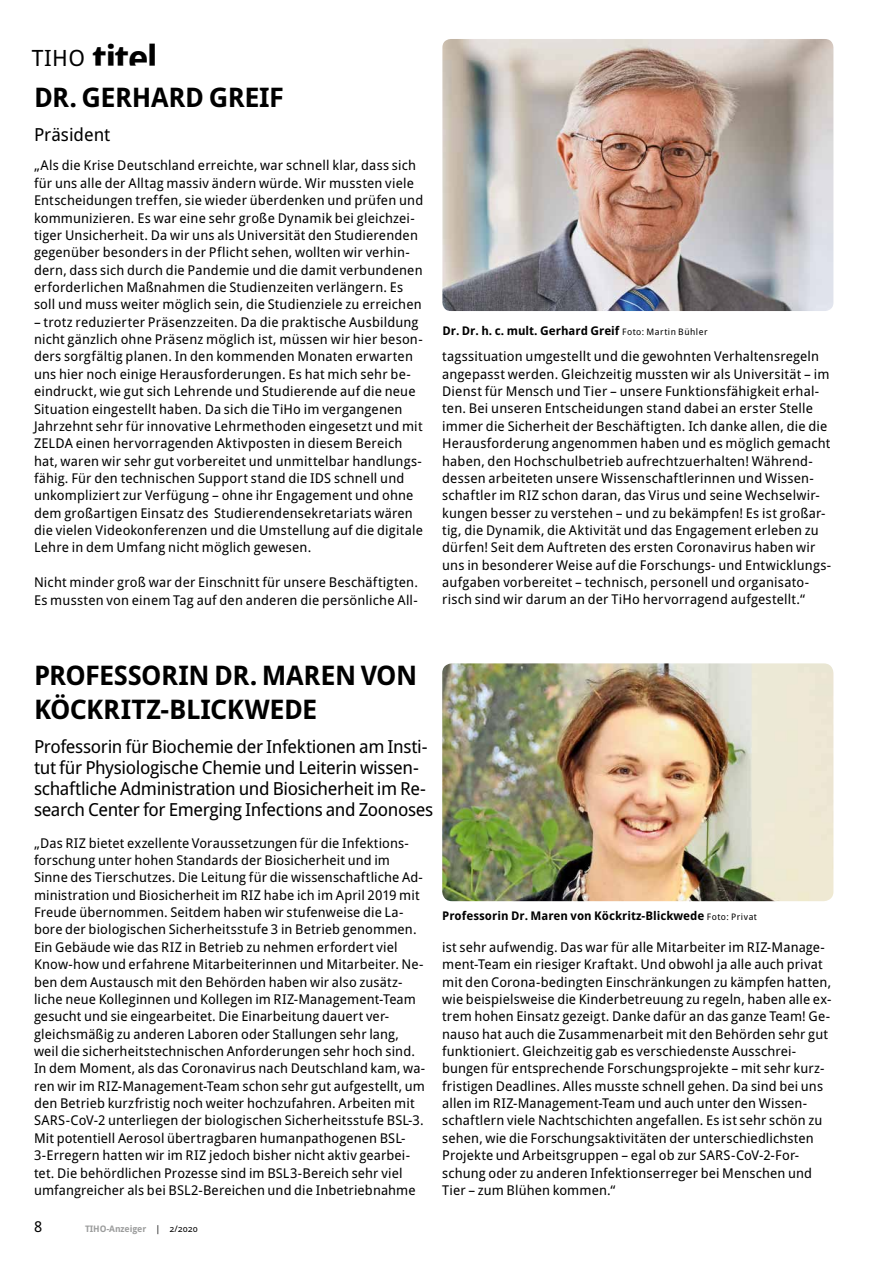
<style>
.page{position:relative;width:893px;height:1263px;background:#fff}
.page>*{position:absolute;margin:0;border:0;box-sizing:border-box;transform-origin:0 0}
.t1{font:700 36px "Droid Sans Pro";letter-spacing:-.05em;color:#000}
.t2{font:700 27px/34.5px "Droid Sans Pro";letter-spacing:-.02em;color:#000}
.t3{font:18px/21px "Droid Sans Pro";letter-spacing:-.02em;color:#000}
.t4{font:18px "Droid Sans Pro";color:#000}
.t5{font:15px "Droid Sans Pro";color:#000}
.t6{font:13.5px/17.4px "Droid Sans Pro";letter-spacing:.01em;color:#000}
.t7{font:700 12px "Droid Sans Pro";color:#000}
.t8{font:700 9px "Droid Sans Pro";letter-spacing:-.01em;color:#9c9d9d}
.s1{font-weight:400;font-size:22.5px}
.s2{font-weight:400;font-size:9px}
.s3{font-weight:400;color:#000}
</style>
<div class="page">
<img style="left:442px;top:39px;width:391px;height:272px">
<img style="left:442px;top:663px;width:391px;height:238px">
<h1 class="t1" style="left:32px;top:32px;width:127px"><span class="s1">TIHO</span> titel</h1>
<h2 class="t2" style="left:34px;top:79px;width:252px">DR. GERHARD GREIF</h2>
<h3 class="t4" style="left:34px;top:122px;width:78px">Präsident</h3>
<p class="t6" style="left:34px;top:156px;width:391px">„Als die Krise Deutschland erreichte, war schnell klar, dass sich für uns alle der Alltag massiv ändern würde. Wir mussten viele Entscheidungen treffen, sie wieder überdenken und prüfen und kommunizieren. Es war eine sehr große Dynamik bei gleichzei&shy;tiger Unsicherheit. Da wir uns als Universität den Studierenden gegenüber besonders in der Pflicht sehen, wollten wir verhin&shy;dern, dass sich durch die Pandemie und die damit verbundenen erforderlichen Maßnahmen die Studienzeiten verlängern. Es soll und muss weiter möglich sein, die Studienziele zu erreichen</p>
<p class="t6" style="left:34px;top:313px;width:390px">– trotz reduzierter Präsenzzeiten. Da die praktische Ausbildung nicht gänzlich ohne Präsenz möglich ist, müssen wir hier beson&shy;ders sorgfältig planen. In den kommenden Monaten erwarten uns hier noch einige Herausforderungen. Es hat mich sehr be&shy;eindruckt, wie gut sich Lehrende und Studierende auf die neue Situation eingestellt haben. Da sich die TiHo im vergangenen Jahrzehnt sehr für innovative Lehrmethoden eingesetzt und mit ZELDA einen hervorragenden Aktivposten in diesem Bereich hat, waren wir sehr gut vorbereitet und unmittelbar handlungs&shy;fähig. Für den technischen Support stand die IDS schnell und unkompliziert zur Verfügung – ohne ihr Engagement und ohne dem großartigen Einsatz des Studierendensekretariats wären die vielen Videokonferenzen und die Umstellung auf die digitale Lehre in dem Umfang nicht möglich gewesen.</p>
<p class="t6" style="left:34px;top:573px;width:386px">Nicht minder groß war der Einschnitt für unsere Beschäftigten.<br>Es mussten von einem Tag auf den anderen die persönliche All-</p>
<p class="t7" style="left:442px;top:322px;width:267px">Dr. Dr. h. c. mult. Gerhard Greif <span class="s2">Foto: Martin Bühler</span></p>
<p class="t6" style="left:442px;top:347px;width:390px">tagssituation umgestellt und die gewohnten Verhaltensregeln angepasst werden. Gleichzeitig mussten wir als Universität – im Dienst für Mensch und Tier – unsere Funktionsfähigkeit erhal&shy;ten. Bei unseren Entscheidungen stand dabei an erster Stelle immer die Sicherheit der Beschäftigten. Ich danke allen, die die Herausforderung angenommen haben und es möglich gemacht haben, den Hochschulbetrieb aufrechtzuerhalten! Während&shy;dessen arbeiteten unsere Wissenschaftlerinnen und Wissen&shy;schaftler im RIZ schon daran, das Virus und seine Wechselwir&shy;kungen besser zu verstehen – und zu bekämpfen! Es ist großar&shy;tig, die Dynamik, die Aktivität und das Engagement erleben zu dürfen! Seit dem Auftreten des ersten Coronavirus haben wir uns in besonderer Weise auf die Forschungs- und Entwicklungs&shy;aufgaben vorbereitet – technisch, personell und organisato&shy;risch sind wir darum an der TiHo hervorragend aufgestellt.“</p>
<h2 class="t2" style="left:34px;top:657px;width:385px">PROFESSORIN DR. MAREN VON<br>KÖCKRITZ-BLICKWEDE</h2>
<h3 class="t3" style="left:34px;top:735px;width:401px">Professorin für Biochemie der Infektionen am Insti&shy;tut für Physiologische Chemie und Leiterin wissen&shy;schaftliche Administration und Biosicherheit im Re&shy;search Center for Emerging Infections and Zoonoses</h3>
<p class="t6" style="left:34px;top:834px;width:393px">„Das RIZ bietet exzellente Voraussetzungen für die Infektions&shy;forschung unter hohen Standards der Biosicherheit und im Sinne des Tierschutzes. Die Leitung für die wissenschaftliche Ad&shy;ministration und Biosicherheit im RIZ habe ich im April 2019 mit Freude übernommen. Seitdem haben wir stufenweise die La&shy;bore der biologischen Sicherheitsstufe 3 in Betrieb genommen.<br>Ein Gebäude wie das RIZ in Betrieb zu nehmen erfordert viel Know-how und erfahrene Mitarbeiterinnen und Mitarbeiter. Ne&shy;ben dem Austausch mit den Behörden haben wir also zusätz&shy;liche neue Kolleginnen und Kollegen im RIZ-Management-Team gesucht und sie eingearbeitet. Die Einarbeitung dauert ver&shy;gleichsmäßig zu anderen Laboren oder Stallungen sehr lang, weil die sicherheitstechnischen Anforderungen sehr hoch sind.<br>In dem Moment, als das Coronavirus nach Deutschland kam, wa&shy;ren wir im RIZ-Management-Team schon sehr gut aufgestellt, um den Betrieb kurzfristig noch weiter hochzufahren. Arbeiten mit SARS-CoV-2 unterliegen der biologischen Sicherheitsstufe BSL-3.<br>Mit potentiell Aerosol übertragbaren humanpathogenen BSL-3-Erregern hatten wir im RIZ jedoch bisher nicht aktiv gearbei&shy;tet. Die behördlichen Prozesse sind im BSL3-Bereich sehr viel umfangreicher als bei BSL2-Bereichen und die Inbetriebnahme</p>
<p class="t5" style="left:34px;top:1216px;width:10px">8</p>
<p class="t8" style="left:85px;top:1222px;width:114px">TIHO-Anzeiger <span class="s3">| 2/2020</span></p>
<p class="t7" style="left:442px;top:907px;width:316px">Professorin Dr. Maren von Köckritz-Blickwede <span class="s2">Foto: Privat</span></p>
<p class="t6" style="left:442px;top:938px;width:391px">ist sehr aufwendig. Das war für alle Mitarbeiter im RIZ-Manage&shy;ment-Team ein riesiger Kraftakt. Und obwohl ja alle auch privat mit den Corona-bedingten Einschränkungen zu kämpfen hatten, wie beispielsweise die Kinderbetreuung zu regeln, haben alle ex&shy;trem hohen Einsatz gezeigt. Danke dafür an das ganze Team! Ge&shy;nauso hat auch die Zusammenarbeit mit den Behörden sehr gut funktioniert. Gleichzeitig gab es verschiedenste Ausschrei&shy;bungen für entsprechende Forschungsprojekte – mit sehr kurz&shy;fristigen Deadlines. Alles musste schnell gehen. Da sind bei uns allen im RIZ-Management-Team und auch unter den Wissen&shy;schaftlern viele Nachtschichten angefallen. Es ist sehr schön zu sehen, wie die Forschungsaktivitäten der unterschiedlichsten Projekte und Arbeitsgruppen – egal ob zur SARS-CoV-2-For&shy;schung oder zu anderen Infektionserreger bei Menschen und Tier – zum Blühen kommen.“</p>
</div>
